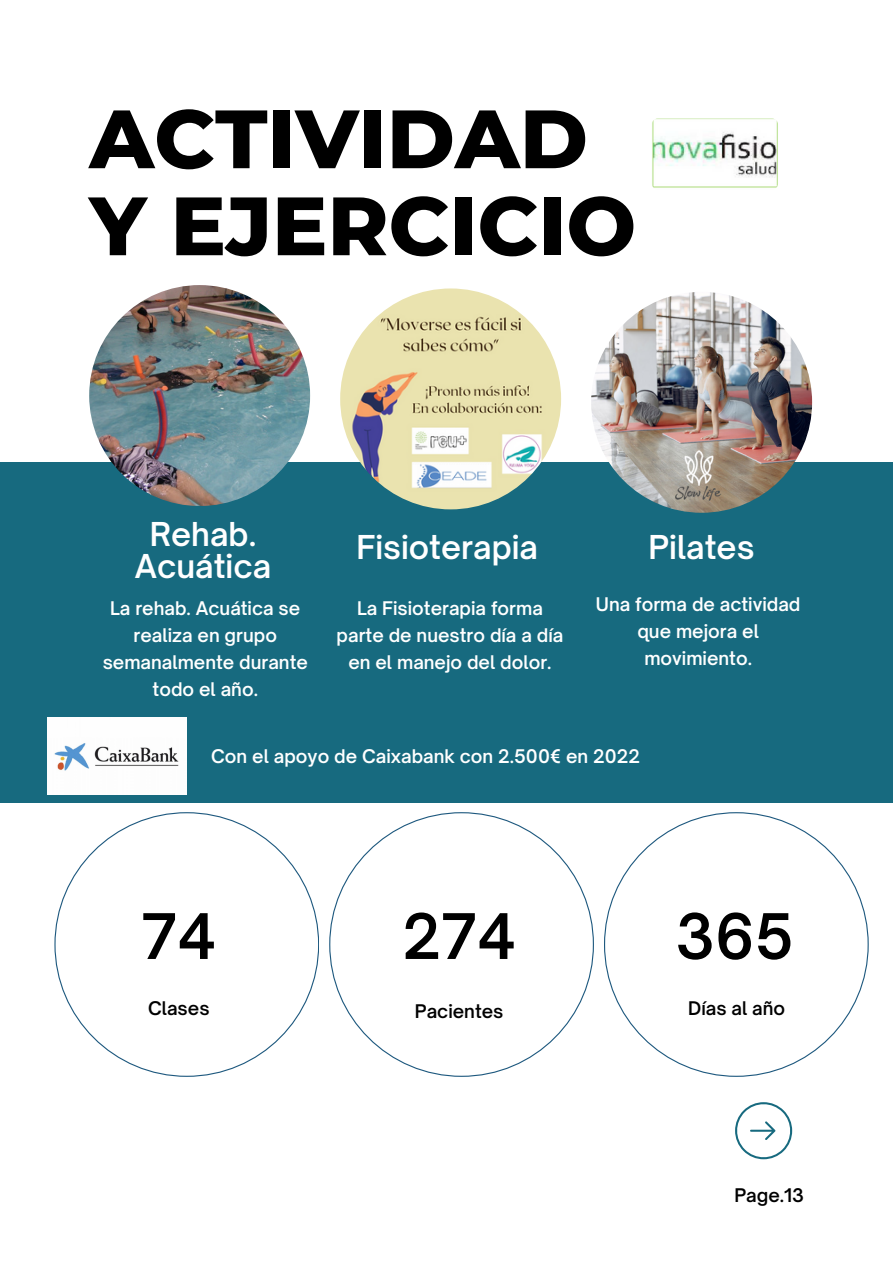
<style>
.page{position:relative;width:893px;height:1264px;background:#fff}
.page>*{position:absolute;margin:0;border:0;box-sizing:border-box;transform-origin:0 0}
.t1{font:800 82.5px "Montserrat";color:#000}
.t2{font:600 60px "Open Sauce One";color:#000}
.t3{font:600 31.5px/31.5px "Open Sauce One";color:#fff;text-align:center}
.t4{font:600 18px/27px "Open Sauce One";color:#fff;text-align:center}
.t5{font:600 18px "Open Sauce One";color:#000}
</style>
<div class="page">
<div style="left:0;top:462px;width:892px;height:340px;background:#176a7f"></div>
<svg style="left:735px;top:1102px;width:57px;height:57px"></svg>
<img style="left:89px;top:285px;width:221px;height:221px;border-radius:50%">
<img style="left:340px;top:288px;width:221px;height:221px;border-radius:50%">
<img style="left:591px;top:292px;width:221px;height:221px;border-radius:50%">
<svg style="left:329px;top:812px;width:264px;height:264px"></svg>
<svg style="left:604px;top:812px;width:264px;height:264px"></svg>
<svg style="left:54px;top:812px;width:265px;height:264px"></svg>
<img style="left:48px;top:717px;width:138px;height:78px">
<img style="left:651px;top:119px;width:127px;height:71px;border-radius:6px">
<h1 class="t1" style="left:89px;top:88px;width:500px">ACTIVIDAD</h1>
<p class="t1" style="left:89px;top:175px;width:548px">Y EJERCICIO</p>
<p class="t3" style="left:135px;top:518px;width:138px">Rehab.<br>Acuática</p>
<h3 class="t3" style="left:648px;top:531px;width:107px">Pilates</h3>
<h3 class="t4" style="left:336px;top:595px;width:228px">La Fisioterapia forma parte de nuestro día a día en el manejo del dolor.</h3>
<p class="t3" style="left:356px;top:531px;width:183px">Fisioterapia</p>
<h3 class="t4" style="left:103px;top:595px;width:207px">La rehab. Acuática se realiza en grupo semanalmente durante todo el año.</h3>
<p class="t4" style="left:596px;top:591px;width:206px">Una forma de actividad que mejora el movimiento.</p>
<p class="t4" style="left:211px;top:742px;width:430px">Con el apoyo de Caixabank con 2.500€ en 2022</p>
<h2 class="t2" style="left:141px;top:898px;width:76px">74</h2>
<p class="t5" style="left:148px;top:997px;width:63px">Clases</p>
<p class="t2" style="left:402px;top:898px;width:115px">274</p>
<p class="t5" style="left:415px;top:999px;width:90px">Pacientes</p>
<p class="t2" style="left:675px;top:898px;width:120px">365</p>
<p class="t5" style="left:688px;top:997px;width:98px">Días al año</p>
<p class="t5" style="left:734px;top:1183px;width:71px">Page.13</p>
</div>
